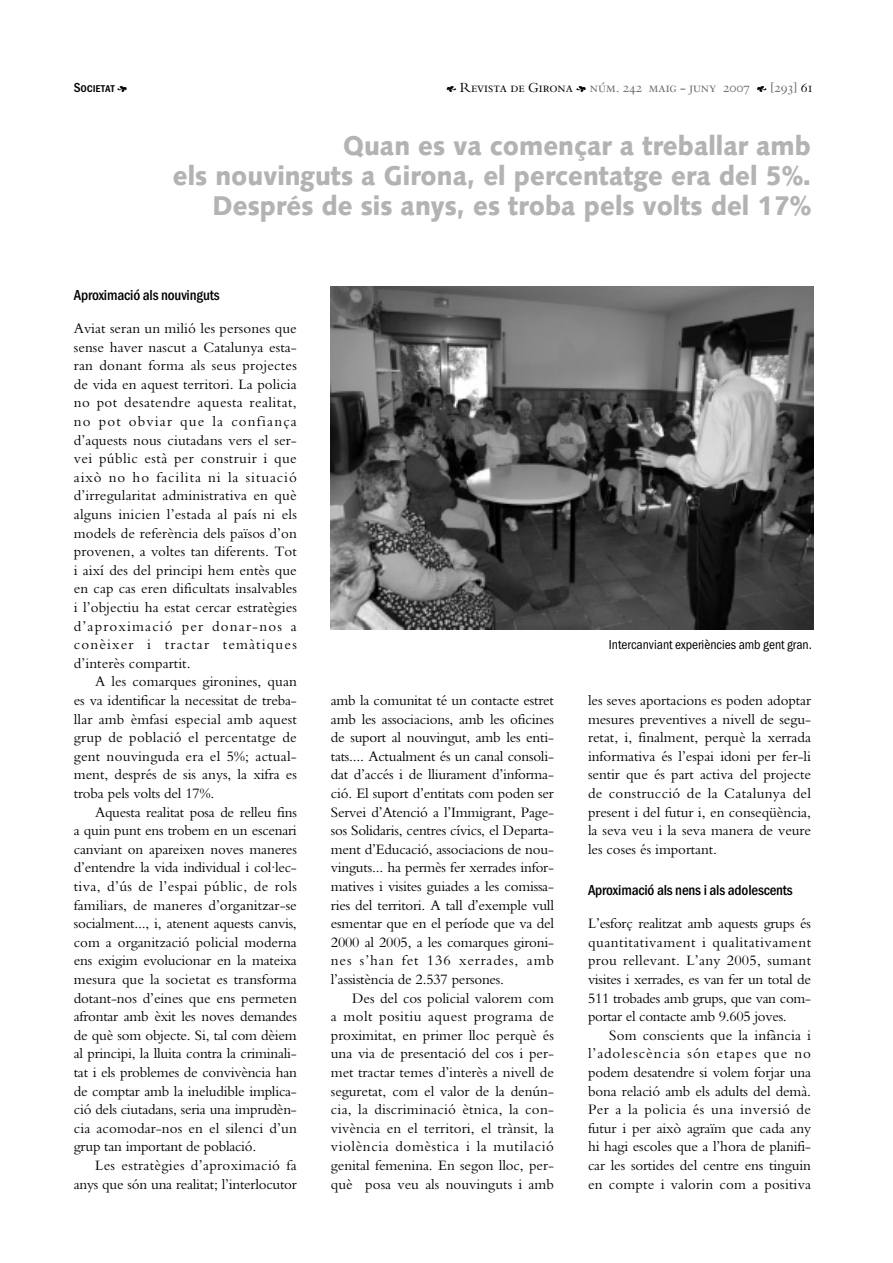
<style>
.page{position:relative;width:893px;height:1263px;background:#fff}
.page>*{position:absolute;margin:0;border:0;box-sizing:border-box;transform-origin:0 0}
.t1{font:900 27px/30px "Syntax";color:#b3b3b3;text-align:right;scale:.93 1}
.t2{font:15px/18.6px "Bembo";letter-spacing:-.005em;color:#000;text-align:justify}
.t3{font:700 15px "Franklin Gothic Cond";letter-spacing:-.01em;color:#000}
.t4{font:13.5px "Bergamo Sm Caps";color:#666}
.t5{font:13.5px "Franklin Gothic Cond";color:#000}
.t6{font:700 13.5px "Franklin Gothic Cond Sm Caps";letter-spacing:-.01em;color:#000}
.s1{font-family:"Botanical";font-weight:400}
.s2{font-family:"Botanical";color:#000}
.s3{color:#000}
</style>
<div class="page">
<img style="left:330px;top:286px;width:483px;height:343px">
<p class="t6" style="left:74px;top:80px;width:55px">Societat <span class="s1">F</span></p>
<p class="t4" style="left:446px;top:80px;width:367px"><span class="s2">E</span> <span class="s3">Revista de Girona</span> <span class="s2">F</span> núm. 242 maig - juny 2007 <span class="s2">E</span> [293] <span class="s3">61</span></p>
<h1 class="t1" style="left:173px;top:133px;width:687px">Quan es va començar a treballar amb<br>els nouvinguts a Girona, el percentatge era del 5%.<br>Després de sis anys, es troba pels volts del 17%</h1>
<p class="t3" style="left:74px;top:289px;width:147px">Aproximació als nouvinguts</p>
<p class="t2" style="left:74px;top:320px;width:224px">Aviat seran un milió les persones que sense haver nascut a Catalunya esta&shy;ran donant forma als seus projectes de vida en aquest territori. La policia no pot desatendre aquesta realitat, no pot obviar que la confiança d’aquests nous ciutadans vers el ser&shy;vei públic està per construir i que això no ho facilita ni la situació d’irregularitat administrativa en què alguns inicien l’estada al país ni els models de referència dels països d’on provenen, a voltes tan diferents. Tot i així des del principi hem entès que en cap cas eren dificultats insalvables i l’objectiu ha estat cercar estratègies d’aproximació per donar-nos a conèixer i tractar temàtiques d’interès compartit.</p>
<p class="t2" style="left:74px;top:674px;width:224px;text-indent:21px">A les comarques gironines, quan es va identificar la necessitat de treba&shy;llar amb èmfasi especial amb aquest grup de població el percentatge de gent nouvinguda era el 5%; actual&shy;ment, després de sis anys, la xifra es troba pels volts del 17%.</p>
<p class="t2" style="left:74px;top:804px;width:224px;text-indent:21px">Aquesta realitat posa de relleu fins a quin punt ens trobem en un escenari canviant on apareixen noves maneres d’entendre la vida individual i col·lec&shy;tiva, d’ús de l’espai públic, de rols familiars, de maneres d’organitzar-se socialment..., i, atenent aquests canvis, com a organització policial moderna ens exigim evolucionar en la mateixa mesura que la societat es transforma dotant-nos d’eines que ens permeten afrontar amb èxit les noves demandes de què som objecte. Si, tal com dèiem al principi, la lluita contra la criminali&shy;tat i els problemes de convivència han de comptar amb la ineludible implica&shy;ció dels ciutadans, seria una imprudèn&shy;cia acomodar-nos en el silenci d’un grup tan important de població.</p>
<p class="t2" style="left:74px;top:1157px;width:224px;text-align:right">Les estratègies d’aproximació fa anys que són una realitat; l’interlocutor</p>
<p class="t2" style="left:331px;top:692px;width:224px">amb la comunitat té un contacte estret amb les associacions, amb les oficines de suport al nouvingut, amb les enti&shy;tats.... Actualment és un canal consoli&shy;dat d’accés i de lliurament d’informa&shy;ció. El suport d’entitats com poden ser Servei d’Atenció a l’Immigrant, Page&shy;sos Solidaris, centres cívics, el Departa&shy;ment d’Educació, associacions de nou&shy;vinguts... ha permès fer xerrades infor&shy;matives i visites guiades a les comissa&shy;ries del territori. A tall d’exemple vull esmentar que en el període que va del 2000 al 2005, a les comarques gironi&shy;nes s’han fet 136 xerrades, amb l’assistència de 2.537 persones.</p>
<p class="t2" style="left:331px;top:990px;width:224px;text-indent:21px">Des del cos policial valorem com a molt positiu aquest programa de proximitat, en primer lloc perquè és una via de presentació del cos i per&shy;met tractar temes d’interès a nivell de seguretat, com el valor de la denún&shy;cia, la discriminació ètnica, la con&shy;vivència en el territori, el trànsit, la violència domèstica i la mutilació genital femenina. En segon lloc, per&shy;què posa veu als nouvinguts i amb</p>
<p class="t5" style="left:609px;top:640px;width:204px">Intercanviant experiències amb gent gran.</p>
<p class="t2" style="left:588px;top:692px;width:224px">les seves aportacions es poden adoptar mesures preventives a nivell de segu&shy;retat, i, finalment, perquè la xerrada informativa és l’espai idoni per fer-li sentir que és part activa del projecte de construcció de la Catalunya del present i del futur i, en conseqüència, la seva veu i la seva manera de veure les coses és important.</p>
<p class="t3" style="left:588px;top:884px;width:206px">Aproximació als nens i als adolescents</p>
<p class="t2" style="left:588px;top:916px;width:224px">L’esforç realitzat amb aquests grups és quantitativament i qualitativament prou rellevant. L’any 2005, sumant visites i xerrades, es van fer un total de 511 trobades amb grups, que van com&shy;portar el contacte amb 9.605 joves.</p>
<p class="t2" style="left:588px;top:1027px;width:224px;text-indent:21px">Som conscients que la infància i l’adolescència són etapes que no podem desatendre si volem forjar una bona relació amb els adults del demà.<br>Per a la policia és una inversió de futur i per això agraïm que cada any hi hagi escoles que a l’hora de planifi&shy;car les sortides del centre ens tinguin en compte i valorin com a positiva</p>
</div>
